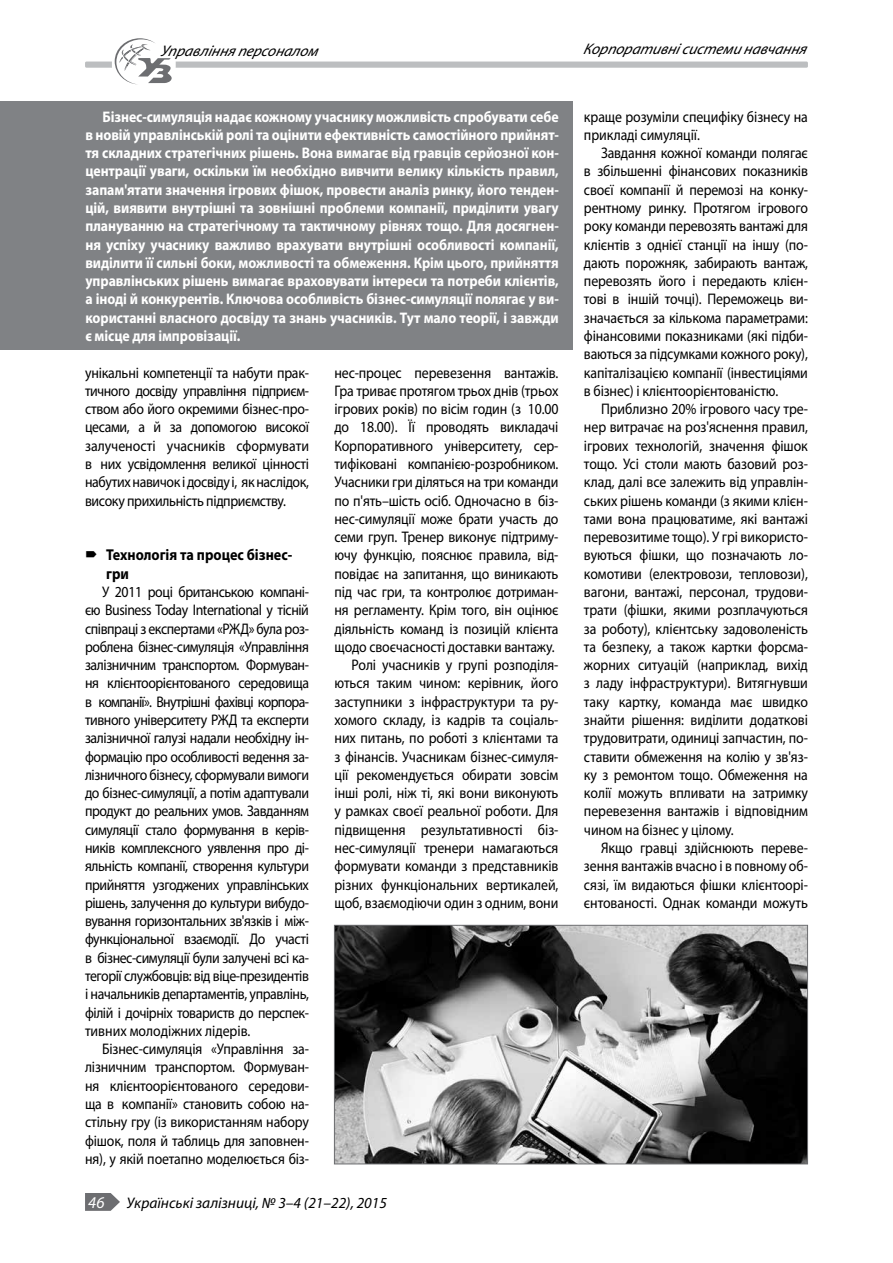
<style>
.page{position:relative;width:893px;height:1263px;background:#fff}
.page>*{position:absolute;margin:0;border:0;box-sizing:border-box;transform-origin:0 0}
.t1{font:italic 16.5px "Myriad Pro";color:#fff}
.t2{font:700 15.75px/18.3px "Myriad Pro";color:#000;scale:.9 1}
.t3{font:15.3px/18.3px "Myriad Pro";letter-spacing:-.01em;color:#000;text-align:justify;scale:.9 1}
.t4{font:700 15.3px/18.3px "Myriad Pro";letter-spacing:-.005em;color:#fff;text-align:justify;scale:.9 1}
.t5{font:italic 15.3px "Myriad Pro";color:#000}
</style>
<div class="page">
<div style="left:0;top:101px;width:572px;height:249px;background:#808285"></div>
<img style="left:336px;top:927px;width:470px;height:235px">
<div style="left:334px;top:925px;width:474px;height:239px;border:1px solid #6d6e71"></div>
<div style="left:85px;top:62px;width:723px;height:6px;background:#bcbec0;border-radius:2px"></div>
<div style="left:112px;top:60px;width:64px;height:9px;background:#fff;border-radius:2px"></div>
<svg style="left:115px;top:38px;width:57px;height:46px"></svg>
<svg style="left:85px;top:1193px;width:35px;height:18px"></svg>
<p class="t5" style="left:160px;top:41px;width:164px">Управлінняперсоналом</p>
<p class="t5" style="left:583px;top:39px;width:229px">Корпоративнісистеминавчання</p>
<p class="t4" style="left:85px;top:107px;width:527px;text-indent:17px">Бізнес-симуляція надає кожному учаснику можливість спробувати себе в новій управлінській ролі та оцінити ефективність самостійного прийнят&shy;тя складних стратегічних рішень. Вона вимагає від гравців серйозної кон&shy;центрації уваги, оскільки їм необхідно вивчити велику кількість правил, запам'ятати значення ігрових фішок, провести аналіз ринку, його тенден&shy;цій, виявити внутрішні та зовнішні проблеми компанії, приділити увагу плануванню на стратегічному та тактичному рівнях тощо. Для досягнен&shy;ня успіху учаснику важливо врахувати внутрішні особливості компанії, виділити її сильні боки, можливості та обмеження. Крім цього, прийняття управлінських рішень вимагає враховувати інтереси та потреби клієнтів, а іноді й конкурентів. Ключова особливість бізнес-симуляції полягає у ви&shy;користанні власного досвіду та знань учасників. Тут мало теорії, і завжди є місце для імпровізації.</p>
<p class="t3" style="left:85px;top:363px;width:250px">унікальні компетенції та набути прак&shy;тичного досвіду управління підприєм&shy;ством або його окремими бізнес-про&shy;цесами, а й за допомогою високої залученості учасників сформувати в них усвідомлення великої цінності набутих навичок і досвіду і, як наслідок, високу прихильність підприємству.</p>
<p class="t2" style="left:106px;top:545px;width:208px">Технологія та процес бізнес&shy;гри</p>
<p class="t3" style="left:85px;top:582px;width:250px;text-indent:17px">У 2011 році британською компані&shy;єю Business Today International у тісній співпраці з експертами «РЖД» була роз&shy;роблена бізнес-симуляція «Управління залізничним транспортом. Формуван&shy;ня клієнтоорієнтованого середовища в компанії». Внутрішні фахівці корпора&shy;тивного університету РЖД та експерти залізничної галузі надали необхідну ін&shy;формацію про особливості ведення за&shy;лізничного бізнесу, сформували вимоги до бізнес-симуляції, а потім адаптували продукт до реальних умов. Завданням симуляції стало формування в керів&shy;ників комплексного уявлення про ді&shy;яльність компанії, створення культури прийняття узгоджених управлінських рішень, залучення до культури вибудо&shy;вування горизонтальних зв'язків і між&shy;функціональної взаємодії. До участі в бізнес-симуляції були залучені всі ка&shy;тегорії службовців: від віце-президентів і начальників департаментів, управлінь, філій і дочірніх товариств до перспек&shy;тивних молодіжних лідерів.</p>
<p class="t3" style="left:85px;top:1040px;width:250px;text-indent:17px">Бізнес-симуляція «Управління за&shy;лізничним транспортом. Формуван&shy;ня клієнтоорієнтованого середови&shy;ща в компанії» становить собою на&shy;стільну гру (із використанням набору фішок, поля й таблиць для заповнен&shy;ня), у якій поетапно моделюється біз-</p>
<p class="t3" style="left:334px;top:363px;width:250px;text-align:right">нес-процес перевезення вантажів.<br>Гра триває протягом трьох днів (трьох ігрових років) по вісім годин (з 10.00 до 18.00). Її проводять викладачі Корпоративного університету, сер&shy;тифіковані компанією-розробником.<br>Учасники гри діляться на три команди по п'ять–шість осіб. Одночасно в біз&shy;нес-симуляції може брати участь до семи груп. Тренер виконує підтриму&shy;ючу функцію, пояснює правила, від&shy;повідає на запитання, що виникають під час гри, та контролює дотриман&shy;ня регламенту. Крім того, він оцінює діяльність команд із позицій клієнта щодо своєчасності доставки вантажу.<br>Ролі учасників у групі розподіля&shy;ються таким чином: керівник, його заступники з інфраструктури та ру&shy;хомого складу, із кадрів та соціаль&shy;них питань, по роботі з клієнтами та з фінансів. Учасникам бізнес-симуля&shy;ції рекомендується обирати зовсім інші ролі, ніж ті, які вони виконують у рамках своєї реальної роботи. Для підвищення результативності біз&shy;нес-симуляції тренери намагаються формувати команди з представників різних функціональних вертикалей, щоб, взаємодіючи один з одним, вони</p>
<p class="t1" style="left:88px;top:1192px;width:18px">46</p>
<p class="t5" style="left:127px;top:1193px;width:262px">Українські залізниці, № 3–4 (21–22), 2015</p>
<p class="t3" style="left:584px;top:107px;width:250px">краще розуміли специфіку бізнесу на прикладі симуляції.</p>
<p class="t3" style="left:584px;top:144px;width:250px;text-indent:17px">Завдання кожної команди полягає в збільшенні фінансових показників своєї компанії й перемозі на конку&shy;рентному ринку. Протягом ігрового року команди перевозять вантажі для клієнтів з однієї станції на іншу (по&shy;дають порожняк, забирають вантаж, перевозять його і передають клієн&shy;тові в іншій точці). Переможець ви&shy;значається за кількома параметрами: фінансовими показниками (які підби&shy;ваються за підсумками кожного року), капіталізацією компанії (інвестиціями в бізнес) і клієнтоорієнтованістю.</p>
<p class="t3" style="left:584px;top:400px;width:250px;text-indent:17px">Приблизно 20% ігрового часу тре&shy;нер витрачає на роз'яснення правил, ігрових технологій, значення фішок тощо. Усі столи мають базовий роз&shy;клад, далі все залежить від управлін&shy;ських рішень команди (з якими клієн&shy;тами вона працюватиме, які вантажі перевозитиме тощо). У грі використо&shy;вуються фішки, що позначають ло&shy;комотиви (електровози, тепловози), вагони, вантажі, персонал, трудови&shy;трати (фішки, якими розплачуються за роботу), клієнтську задоволеність та безпеку, а також картки форсма&shy;жорних ситуацій (наприклад, вихід з ладу інфраструктури). Витягнувши таку картку, команда має швидко знайти рішення: виділити додаткові трудовитрати, одиниці запчастин, по&shy;ставити обмеження на колію у зв'яз&shy;ку з ремонтом тощо. Обмеження на колії можуть впливати на затримку перевезення вантажів і відповідним чином на бізнес у цілому.</p>
<p class="t3" style="left:584px;top:838px;width:250px;text-indent:17px">Якщо гравці здійснюють переве&shy;зення вантажів вчасно і в повному об&shy;сязі, їм видаються фішки клієнтоорі&shy;єнтованості. Однак команди можуть</p>
</div>
